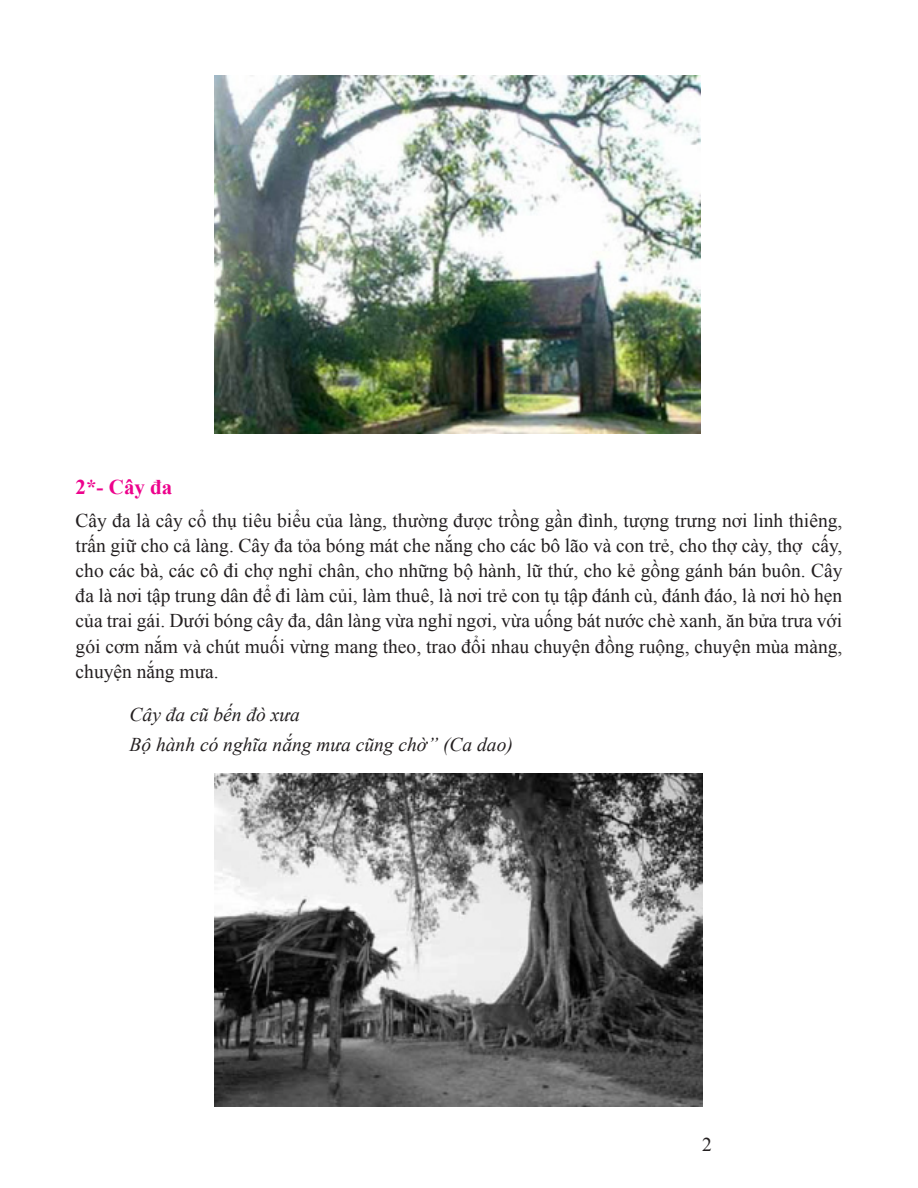
<style>
.page{position:relative;width:918px;height:1188px;background:#fff}
.page>*{position:absolute;margin:0;border:0;box-sizing:border-box;transform-origin:0 0}
.t1{font:700 21px "Times New Roman";color:#ed028c}
.t2{font:19.5px/25.2px "Times New Roman";color:#231f20;text-align:justify}
.t3{font:italic 19.5px "Times New Roman";color:#231f20}
</style>
<div class="page">
<img style="left:215px;top:76px;width:486px;height:357px">
<img style="left:215px;top:774px;width:487px;height:333px">
<p class="t1" style="left:76px;top:472px;width:98px">2*- Cây đa</p>
<p class="t2" style="left:76px;top:507px;width:768px">Cây đa là cây cổ thụ tiêu biểu của làng, thường được trồng gần đình, tượng trưng nơi linh thiêng, trấn giữ cho cả làng. Cây đa tỏa bóng mát che nắng cho các bô lão và con trẻ, cho thợ cày, thợ cấy, cho các bà, các cô đi chợ nghỉ chân, cho những bộ hành, lữ thứ, cho kẻ gồng gánh bán buôn. Cây đa là nơi tập trung dân để đi làm củi, làm thuê, là nơi trẻ con tụ tập đánh cù, đánh đáo, là nơi hò hẹn của trai gái. Dưới bóng cây đa, dân làng vừa nghỉ ngơi, vừa uống bát nước chè xanh, ăn bửa trưa với gói cơm nắm và chút muối vừng mang theo, trao đổi nhau chuyện đồng ruộng, chuyện mùa màng, chuyện nắng mưa.</p>
<p class="t3" style="left:130px;top:701px;width:172px">Cây đa cũ bến đò xưa</p>
<p class="t3" style="left:130px;top:731px;width:385px">Bộ hành có nghĩa nắng mưa cũng chờ” (Ca dao)</p>
<p class="t2" style="left:702px;top:1132px;width:11px">2</p>
</div>
